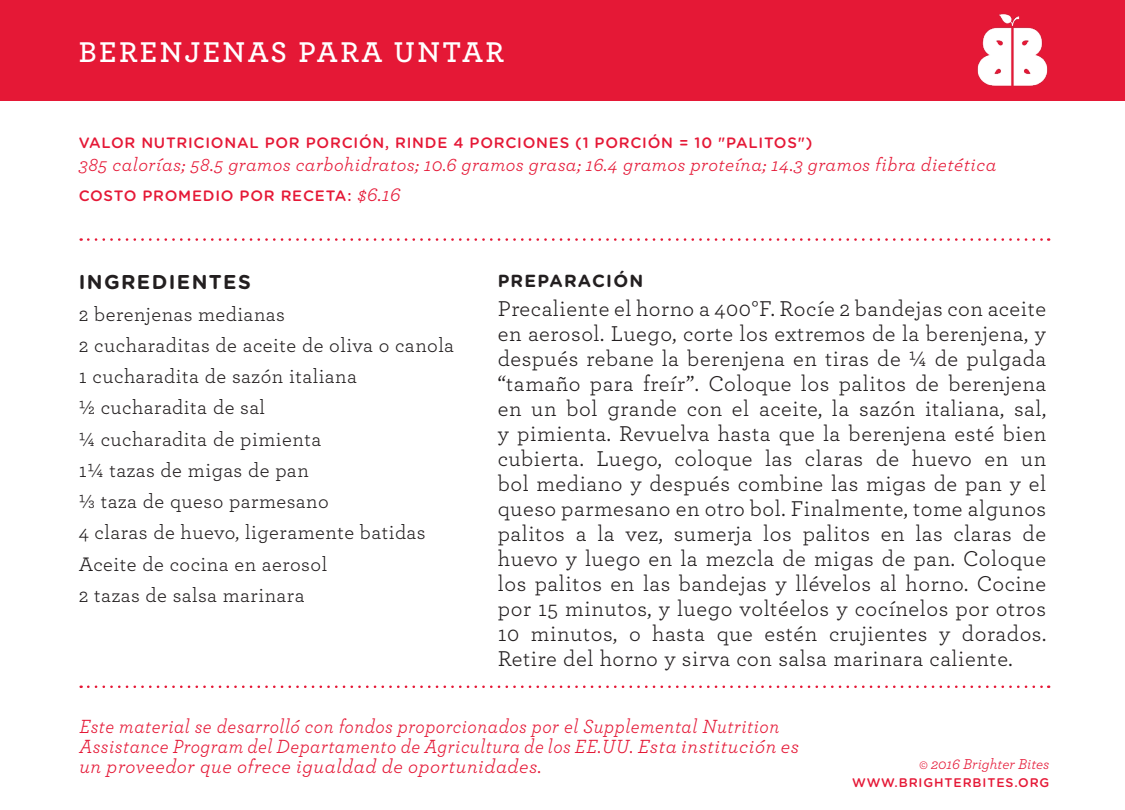
<style>
.page{position:relative;width:1125px;height:810px;background:#fff}
.page>*{position:absolute;margin:0;border:0;box-sizing:border-box;transform-origin:0 0}
.t1{font:600 30px "Archer";letter-spacing:.08em;color:#fff}
.t2{font:22.5px/25px "Archer";letter-spacing:.025em;color:#231f20;text-align:justify}
.t3{font:20.5px "Archer";letter-spacing:.025em;color:#231f20}
.t4{font:italic 20px/20px "Archer";letter-spacing:.03em;color:#e51836;scale:.93 1}
.t5{font:700 20px "Gotham Rounded";letter-spacing:.07em;color:#231f20}
.t6{font:italic 19.25px "Archer";letter-spacing:.025em;color:#e51836}
.t7{font:700 17.5px "Gotham Rounded";letter-spacing:.07em;color:#231f20}
.t8{font:500 15px "Gotham Rounded";letter-spacing:.05em;color:#e51836}
.t9{font:italic 15px "Archer";color:#e51836}
.t10{font:500 12.5px "Gotham Rounded";letter-spacing:.07em;color:#e51836}
.s1{font-family:"Archer";font-weight:400;font-style:italic;font-size:20px}
</style>
<div class="page">
<div style="left:0;top:0;width:1125px;height:101px;background:#e51836"></div>
<svg style="left:88px;top:238px;width:961px;height:3px"></svg>
<svg style="left:88px;top:686px;width:961px;height:2px"></svg>
<img style="left:977px;top:14px;width:71px;height:72px">
<p class="t1" style="left:79px;top:29px;width:427px">BERENJENAS PARA UNTAR</p>
<p class="t8" style="left:79px;top:132px;width:735px">VALOR NUTRICIONAL POR PORCIÓN, RINDE 4 PORCIONES (1 PORCIÓN = 10 "PALITOS")</p>
<p class="t6" style="left:79px;top:150px;width:919px">385 calorías; 58.5 gramos carbohidratos; 10.6 gramos grasa; 16.4 gramos proteína; 14.3 gramos fibra dietética</p>
<p class="t8" style="left:79px;top:185px;width:323px">COSTO PROMEDIO POR RECETA: <span class="s1">$6.16</span></p>
<p class="t5" style="left:79px;top:268px;width:174px">INGREDIENTES</p>
<p class="t3" style="left:79px;top:300px;width:208px">2 berenjenas medianas</p>
<p class="t3" style="left:79px;top:331px;width:377px">2 cucharaditas de aceite de oliva o canola</p>
<p class="t3" style="left:79px;top:362px;width:280px">1 cucharadita de sazón italiana</p>
<p class="t3" style="left:79px;top:393px;width:188px">½ cucharadita de sal</p>
<p class="t3" style="left:79px;top:425px;width:244px">¼ cucharadita de pimienta</p>
<p class="t3" style="left:79px;top:456px;width:232px">1¼ tazas de migas de pan</p>
<p class="t3" style="left:79px;top:487px;width:252px">⅓ taza de queso parmesano</p>
<p class="t3" style="left:79px;top:518px;width:348px">4 claras de huevo, ligeramente batidas</p>
<p class="t3" style="left:79px;top:550px;width:250px">Aceite de cocina en aerosol</p>
<p class="t3" style="left:79px;top:581px;width:228px">2 tazas de salsa marinara</p>
<p class="t7" style="left:498px;top:268px;width:147px">PREPARACIÓN</p>
<p class="t2" style="left:498px;top:295px;width:550px">Precaliente el horno a 400°F. Rocíe 2 bandejas con aceite en aerosol. Luego, corte los extremos de la berenjena, y después rebane la berenjena en tiras de ¼ de pulgada “tamaño para freír”. Coloque los palitos de berenjena en un bol grande con el aceite, la sazón italiana, sal, y pimienta. Revuelva hasta que la berenjena esté bien cubierta. Luego, coloque las claras de huevo en un bol mediano y después combine las migas de pan y el queso parmesano en otro bol. Finalmente, tome algunos palitos a la vez, sumerja los palitos en las claras de huevo y luego en la mezcla de migas de pan. Coloque los palitos en las bandejas y llévelos al horno. Cocine por 15 minutos, y luego voltéelos y cocínelos por otros 10 minutos, o hasta que estén crujientes y dorados.<br>Retire del horno y sirva con salsa marinara caliente.</p>
<p class="t4" style="left:79px;top:715px;width:775px">Este material se desarrolló con fondos proporcionados por el Supplemental Nutrition<br>Assistance Program del Departamento de Agricultura de los EE.UU. Esta institución es un proveedor que ofrece igualdad de oportunidades.</p>
<p class="t9" style="left:919px;top:753px;width:132px">© 2016 Brighter Bites</p>
<p class="t10" style="left:852px;top:773px;width:199px">WWW.BRIGHTERBITES.ORG</p>
</div>
